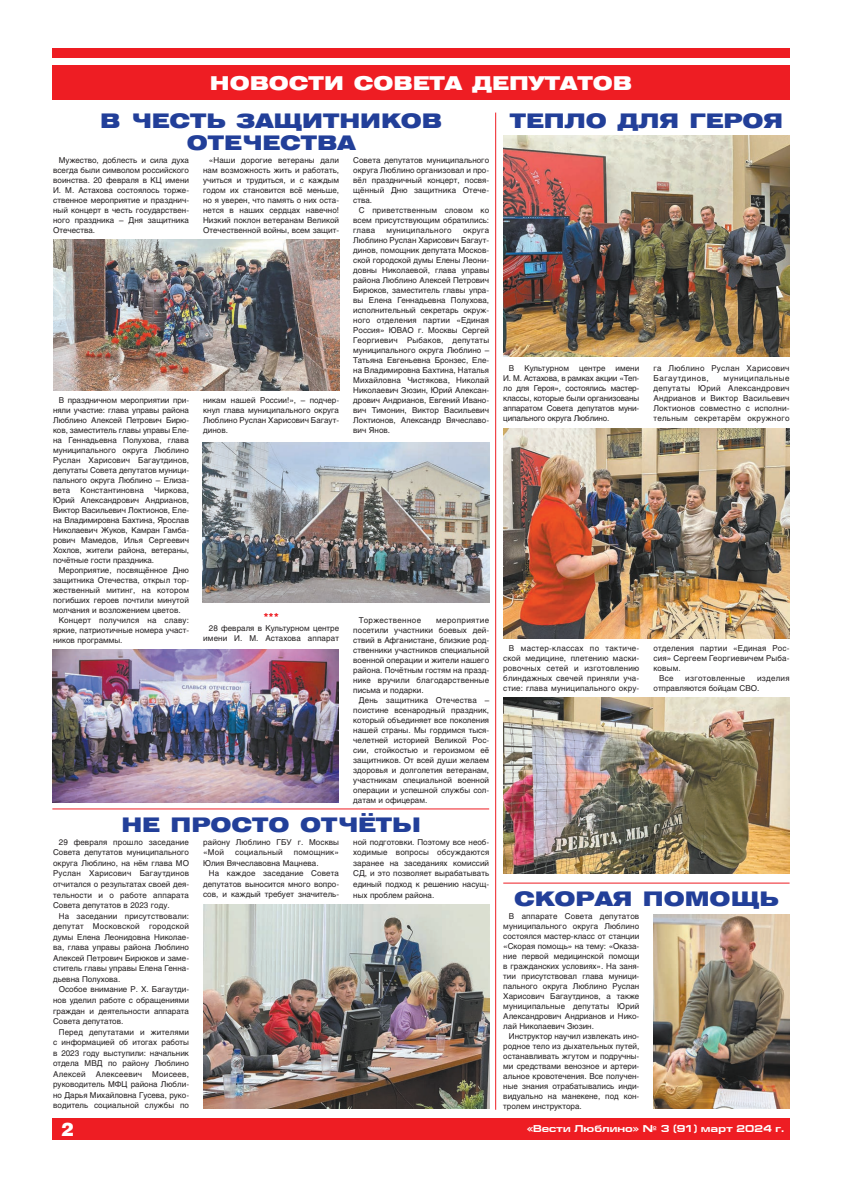
<style>
.page{position:relative;width:842px;height:1191px;background:#fff}
.page>*{position:absolute;margin:0;border:0;box-sizing:border-box;transform-origin:0 0}
.t1{font:20px/22px "Helios Ext Black C";color:#223f99;text-align:center}
.t2{font:19px "Helios Ext Black C";color:#fff}
.t3{font:18.7px "Helios Black C";color:#fff}
.t4{font:700 10px "Europe Extended C";color:#fff}
.t5{font:8px/10px "Helios C";color:#231f20;text-align:justify}
.t6{font:8px "Helios C";letter-spacing:.03em;color:#231f20}
.t7{font:8px/10px "Helios C";letter-spacing:.035em;color:#231f20}
.t8{font:8px "Helios C";letter-spacing:.025em;color:#231f20}
.t9{font:8px "Helios C";letter-spacing:.02em;color:#231f20}
.t10{font:8px "Helios C";letter-spacing:.045em;color:#231f20}
.t11{font:8px "Helios Ext Black C";color:#ee1d23}
</style>
<div class="page">
<div style="left:52px;top:1118px;width:737px;height:22px;background:#ee1d23"></div>
<div style="left:52px;top:48px;width:737px;height:10px;background:#ee1d23"></div>
<hr style="left:495px;top:113px;width:1px;height:996px;background:#ee1d23">
<div style="left:52px;top:65px;width:737px;height:35px;background:#ee1d23"></div>
<hr style="left:503px;top:882px;width:287px;height:1px;background:#ee1d23">
<hr style="left:52px;top:808px;width:437px;height:1px;background:#ee1d23">
<img style="left:53px;top:240px;width:286px;height:150px">
<img style="left:203px;top:442px;width:286px;height:160px">
<img style="left:503px;top:135px;width:286px;height:221px">
<img style="left:503px;top:698px;width:286px;height:175px">
<img style="left:503px;top:428px;width:286px;height:210px">
<img style="left:653px;top:915px;width:136px;height:193px">
<img style="left:203px;top:904px;width:286px;height:204px">
<img style="left:52px;top:649px;width:287px;height:153px">
<h2 class="t2" style="left:210px;top:76px;width:424px">НОВОСТИ СОВЕТА ДЕПУТАТОВ</h2>
<h1 class="t1" style="left:100px;top:111px;width:343px">В ЧЕСТЬ ЗАЩИТНИКОВ<br>ОТЕЧЕСТВА</h1>
<p class="t5" style="left:53px;top:155px;width:137px;text-indent:6px">Мужество, доблесть и сила духа всегда были символом российского воинства. 20 февраля в КЦ имени И. М. Астахова состоялось торже&shy;ственное мероприятие и празднич&shy;ный концерт в честь государствен&shy;ного праздника – Дня защитника Отечества.</p>
<h1 class="t1" style="left:510px;top:111px;width:274px">ТЕПЛО ДЛЯ ГЕРОЯ</h1>
<p class="t5" style="left:353px;top:155px;width:137px">Совета депутатов муниципального округа Люблино организовал и про&shy;вёл праздничный концерт, посвя&shy;щённый Дню защитника Отече&shy;ства.</p>
<p class="t5" style="left:353px;top:205px;width:137px;text-indent:6px">С приветственным словом ко всем присутствующим обратились: глава</p>
<p class="t5" style="left:203px;top:155px;width:137px;text-indent:6px">«Наши дорогие ветераны дали нам возможность жить и работать, учиться и трудиться, и с каждым годом их становится всё меньше, но я уверен, что память о них оста&shy;нется в наших сердцах навечно!<br>Низкий поклон ветеранам Великой Отечественной войны, всем защит-</p>
<p class="t5" style="left:353px;top:225px;width:137px;text-indent:110px">округа Люблино Руслан Харисович Багаут&shy;динов, помощник депутата Москов&shy;ской городской думы Елены Леони&shy;довны Николаевой, глава управы района Люблино Алексей Петрович Бирюков, заместитель главы упра&shy;вы Елена Геннадьевна Полухова, исполнительный секретарь окруж&shy;ного отделения партии «Единая Россия» ЮВАО г. Москвы Сергей Георгиевич Рыбаков, депутаты муниципального округа Люблино – Татьяна Евгеньевна Бронзес, Еле&shy;на Владимировна Бахтина, Наталья Михайловна Чистякова, Николай Николаевич Зюзин, Юрий Алексан&shy;дрович Андрианов, Евгений Ивано&shy;вич Тимонин, Виктор Васильевич Локтионов, Александр Вячеславо&shy;вич Янов.</p>
<p class="t6" style="left:386px;top:227px;width:67px">муниципального</p>
<p class="t5" style="left:509px;top:363px;width:7px">В</p>
<p class="t5" style="left:524px;top:363px;width:46px">Культурном</p>
<p class="t5" style="left:579px;top:363px;width:28px">центре</p>
<p class="t7" style="left:653px;top:363px;width:138px">га Люблино Руслан Харисович<br>Багаутдинов,</p>
<p class="t5" style="left:503px;top:363px;width:138px;text-indent:112px">имени И. М. Астахова, в рамках акции «Теп&shy;ло для Героя», состоялись мастер&shy;классы, которые были организованы аппаратом Совета депутатов муни&shy;ципального округа Люблино.</p>
<p class="t5" style="left:653px;top:373px;width:138px;text-indent:70px">муниципальные депутаты Юрий Александрович Андрианов и Виктор Васильевич Локтионов совместно с исполни&shy;тельным секретарём окружного</p>
<p class="t5" style="left:53px;top:395px;width:137px;text-indent:6px">В праздничном мероприятии при&shy;няли участие: глава управы района Люблино Алексей Петрович Бирю&shy;ков, заместитель главы управы Еле&shy;на Геннадьевна Полухова, глава муниципального округа Люблино Руслан Харисович Багаутдинов, депутаты Совета депутатов муници&shy;пального округа Люблино – Елиза&shy;вета</p>
<p class="t5" style="left:203px;top:395px;width:137px">никам нашей России!», – подчер&shy;кнул глава муниципального округа Люблино Руслан Харисович Багаут&shy;динов.</p>
<p class="t5" style="left:53px;top:485px;width:137px;text-indent:101px">Чиркова, Юрий Александрович Андрианов, Виктор Васильевич Локтионов, Еле&shy;на Владимировна Бахтина, Ярослав Николаевич Жуков, Камран Гамба&shy;рович Мамедов, Илья Сергеевич Хохлов, жители района, ветераны, почётные гости праздника.</p>
<p class="t5" style="left:53px;top:565px;width:137px;text-indent:6px">Мероприятие, посвящённое Дню защитника Отечества, открыл тор&shy;жественный митинг, на котором погибших героев почтили минутой молчания и возложением цветов.</p>
<p class="t5" style="left:53px;top:615px;width:137px;text-indent:6px">Концерт получился на славу: яркие, патриотичные номера участ&shy;ников программы.</p>
<p class="t5" style="left:81px;top:485px;width:65px">Константиновна</p>
<p class="t11" style="left:263px;top:612px;width:17px">***</p>
<p class="t5" style="left:203px;top:624px;width:137px;text-align:right">28 февраля в Культурном центре имени И. М. Астахова аппарат</p>
<p class="t10" style="left:359px;top:617px;width:64px">Торжественное</p>
<p class="t5" style="left:353px;top:615px;width:137px;text-indent:83px">мероприятие посетили участники боевых дей&shy;ствий в Афганистане, близкие род&shy;ственники участников специальной военной операции и жители нашего района. Почётным гостям на празд&shy;нике вручили благодарственные письма и подарки.</p>
<p class="t5" style="left:353px;top:695px;width:137px;text-indent:6px">День защитника Отечества – поистине всенародный праздник, который объединяет все поколения нашей страны. Мы гордимся тыся&shy;челетней историей Великой Рос&shy;сии, стойкостью и героизмом её защитников. От всей души желаем здоровья и долголетия ветеранам, участникам специальной военной операции и успешной службы сол&shy;датам и офицерам.</p>
<p class="t5" style="left:503px;top:643px;width:138px;text-indent:6px">В мастер-классах по тактиче&shy;ской медицине, плетению маски&shy;ровочных сетей и изготовлению блиндажных свечей приняли уча&shy;стие: глава муниципального окру-</p>
<p class="t8" style="left:653px;top:645px;width:138px">отделения партии «Единая Рос-</p>
<p class="t9" style="left:653px;top:655px;width:138px">сия» Сергеем Георгиевичем Рыба-</p>
<p class="t5" style="left:653px;top:663px;width:29px">ковым.</p>
<p class="t5" style="left:659px;top:673px;width:16px">Все</p>
<p class="t6" style="left:685px;top:675px;width:62px">изготовленные</p>
<p class="t5" style="left:653px;top:673px;width:138px;text-indent:104px">изделия отправляются бойцам СВО.</p>
<h1 class="t1" style="left:121px;top:815px;width:301px">НЕ ПРОСТО ОТЧЁТЫ</h1>
<p class="t5" style="left:53px;top:848px;width:137px;line-height:10.5px">Совета депутатов муниципального округа Люблино, на нём глава МО Руслан Харисович Багаутдинов отчитался о результатах своей дея&shy;тельности и о работе аппарата Совета депутатов в 2023 году.</p>
<p class="t5" style="left:53px;top:911px;width:137px;line-height:10.5px;text-indent:6px">На заседании присутствовали: депутат Московской городской думы Елена Леонидовна Николае&shy;ва, глава управы района Люблино Алексей Петрович Бирюков и заме&shy;ститель главы управы Елена Генна&shy;дьевна Полухова.</p>
<p class="t5" style="left:53px;top:985px;width:137px;line-height:10.5px;text-indent:6px">Особое внимание Р. Х. Багаутди&shy;нов уделил работе с обращениями граждан и деятельности аппарата Совета депутатов.</p>
<p class="t5" style="left:53px;top:1027px;width:137px;line-height:10.5px;text-indent:6px">Перед депутатами и жителями с информацией об итогах работы в 2023 году выступили: начальник отдела МВД по району Люблино Алексей</p>
<p class="t5" style="left:59px;top:837px;width:132px">29 февраля прошло заседание</p>
<p class="t5" style="left:203px;top:837px;width:137px;line-height:10.5px">району Люблино ГБУ г. Москвы «Мой</p>
<p class="t5" style="left:353px;top:837px;width:137px;line-height:10.5px">ной подготовки. Поэтому все необ&shy;ходимые вопросы обсуждаются заранее на заседаниях комиссий СД, и это позволяет вырабатывать единый подход к решению насущ&shy;ных проблем района.</p>
<p class="t6" style="left:235px;top:849px;width:49px">социальный</p>
<p class="t5" style="left:203px;top:848px;width:137px;line-height:10.5px;text-indent:91px">помощник»<br>Юлия Вячеславовна Мацнева.</p>
<p class="t5" style="left:203px;top:869px;width:137px;line-height:10.5px;text-indent:6px">На каждое заседание Совета депутатов выносится много вопро&shy;сов, и каждый требует значитель-</p>
<p class="t5" style="left:53px;top:1069px;width:137px;line-height:10.5px;text-indent:99px">Моисеев, руководитель МФЦ района Любли&shy;но Дарья Михайловна Гусева, руко&shy;водитель социальной службы по</p>
<p class="t8" style="left:96px;top:1070px;width:48px">Алексеевич</p>
<h1 class="t1" style="left:514px;top:889px;width:266px">СКОРАЯ ПОМОЩЬ</h1>
<p class="t5" style="left:503px;top:912px;width:138px;text-indent:6px">В аппарате Совета депутатов муниципального округа Люблино состоялся мастер-класс от станции «Скорая помощь» на тему: «Оказа&shy;ние первой медицинской помощи в гражданских условиях». На заня&shy;тии присутствовал глава муници&shy;пального округа Люблино Руслан Харисович Багаутдинов, а также муниципальные депутаты Юрий Александрович Андрианов и Нико&shy;лай Николаевич Зюзин.</p>
<p class="t5" style="left:503px;top:1032px;width:138px;text-indent:6px">Инструктор научил извлекать ино&shy;родное тело из дыхательных путей, останавливать жгутом и подручны&shy;ми средствами венозное и артери&shy;альное кровотечения. Все получен&shy;ные знания отрабатывались инди&shy;видуально на манекене, под кон&shy;тролем инструктора.</p>
<h3 class="t3" style="left:61px;top:1122px;width:14px">2</h3>
<p class="t4" style="left:527px;top:1125px;width:259px">«Вести Люблино» № 3 (91) март 2024 г.</p>
</div>
